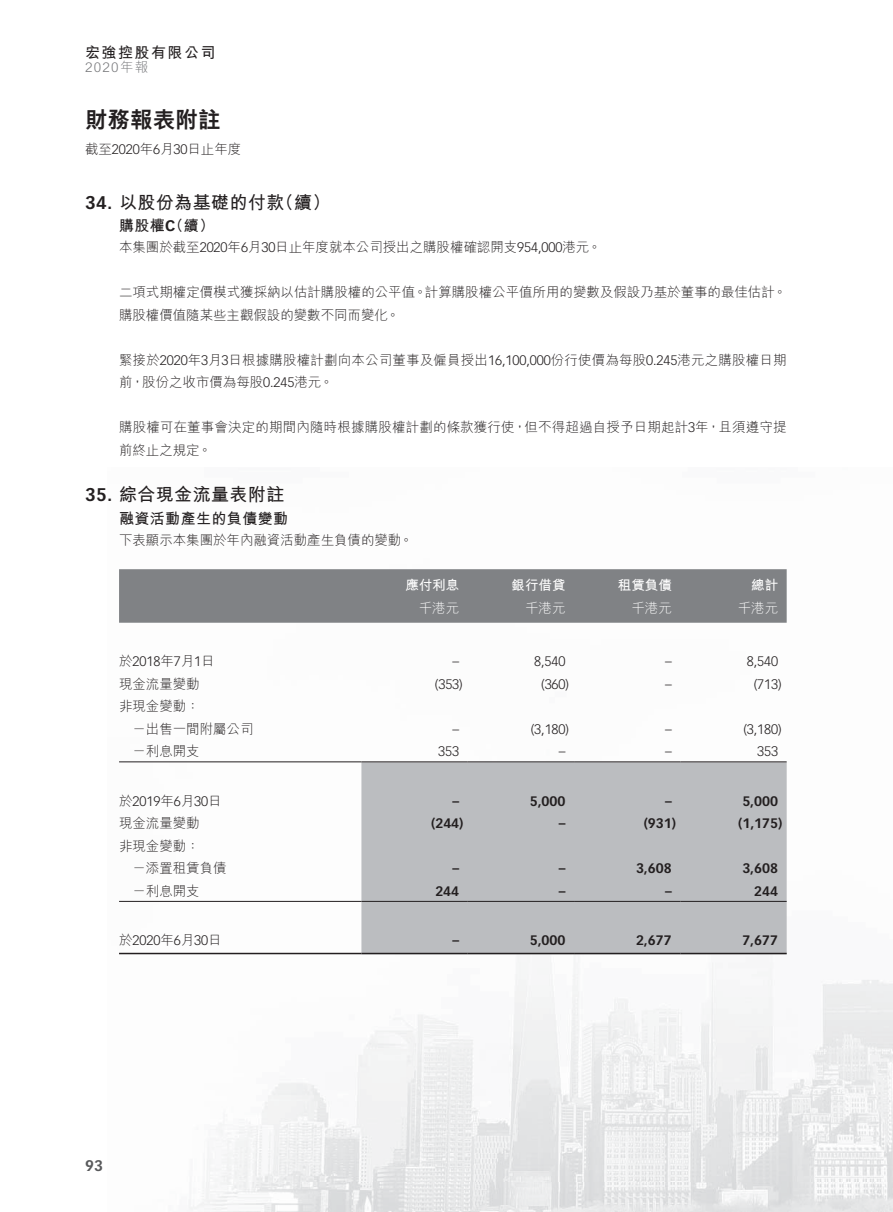
<style>
.page{position:relative;width:893px;height:1212px;background:#fff}
.page>*{position:absolute;margin:0;border:0;box-sizing:border-box;transform-origin:0 0}
.t1{font:22.5px "M Hei HK Heavy E Ten B5 H";letter-spacing:.005em;color:#231f20}
.t2{font:18px "M Hei HK Bold E Ten B5 H";letter-spacing:.025em;color:#231f20}
.t3{font:15px "M Hei HK Bold E Ten B5 H";letter-spacing:.03em;color:#231f20}
.t4{font:15px "M Hei HK Bold E Ten B5 H";letter-spacing:.1em;color:#231f20}
.t5{font:700 15px "Vectora LT Std";color:#58595b}
.t6{font:13.5px/22.5px "M Hei HK Light E Ten B5 H";letter-spacing:-.005em;color:#231f20}
.t7{font:300 13.5px "Vectora LT Std";letter-spacing:-.005em;color:#231f20}
.t8{font:13.5px/22.5px "M Hei HK Light E Ten B5 H";letter-spacing:.015em;color:#231f20}
.t9{font:700 13.5px "Vectora LT Std";color:#231f20}
.t10{font:13.5px "M Hei HK Bold E Ten B5 H";color:#fff}
.t11{font:13.5px "M Hei HK Light E Ten B5 H";letter-spacing:-.005em;color:#fff}
.t12{font:13.5px "M Hei HK Light E Ten B5 H";letter-spacing:.09em;color:#77787b}
.s1{font-family:"Vectora LT Std";font-weight:300}
.s2{font-family:"Vectora LT Std";font-weight:700}
.s3{font-family:"M Hei HK Light E Ten B5 H";font-weight:400}
</style>
<div class="page">
<img style="left:119px;top:762px;width:774px;height:450px">
<div style="left:119px;top:569px;width:668px;height:54px;background:#808285"></div>
<div style="left:361px;top:762px;width:426px;height:191px;background:#bbbdc0"></div>
<hr style="left:119px;top:761px;width:242px;height:1px;background:#231f20">
<hr style="left:361px;top:761px;width:107px;height:1px;background:#231f20">
<hr style="left:468px;top:761px;width:106px;height:1px;background:#231f20">
<hr style="left:574px;top:761px;width:106px;height:1px;background:#231f20">
<hr style="left:680px;top:761px;width:107px;height:1px;background:#231f20">
<hr style="left:119px;top:901px;width:242px;height:1px;background:#231f20">
<hr style="left:361px;top:901px;width:107px;height:1px;background:#231f20">
<hr style="left:468px;top:901px;width:106px;height:1px;background:#231f20">
<hr style="left:574px;top:901px;width:106px;height:1px;background:#231f20">
<hr style="left:680px;top:901px;width:107px;height:1px;background:#231f20">
<hr style="left:119px;top:953px;width:242px;height:1px;background:#231f20">
<hr style="left:361px;top:953px;width:107px;height:1px;background:#231f20">
<hr style="left:468px;top:953px;width:106px;height:1px;background:#231f20">
<hr style="left:574px;top:953px;width:106px;height:1px;background:#231f20">
<hr style="left:680px;top:953px;width:107px;height:1px;background:#231f20">
<p class="t4" style="left:85px;top:47px;width:132px">宏強控股有限公司</p>
<p class="t12" style="left:85px;top:62px;width:65px">2020年報</p>
<h1 class="t1" style="left:85px;top:111px;width:137px">財務報表附註</h1>
<p class="t6" style="left:85px;top:139px;width:158px">截至<span class="s1">2020</span>年<span class="s1">6</span>月<span class="s1">30</span>日止年度</p>
<h2 class="t2" style="left:85px;top:195px;width:247px"><span class="s2">34.</span> 以股份為基礎的付款（續）</h2>
<p class="t3" style="left:119px;top:220px;width:97px">購股權<span class="s2">C</span>（續）</p>
<p class="t6" style="left:119px;top:238px;width:484px">本集團於截至<span class="s1">2020</span>年<span class="s1">6</span>月<span class="s1">30</span>日止年度就本公司授出之購股權確認開支<span class="s1">954,000</span>港元。</p>
<p class="t6" style="left:119px;top:283px;width:669px">二項式期權定價模式獲採納以估計購股權的公平值。計算購股權公平值所用的變數及假設乃基於董事的最佳估計。購股權價值隨某些主觀假設的變數不同而變化。</p>
<p class="t8" style="left:119px;top:350px;width:669px">緊接於<span class="s1">2020</span>年<span class="s1">3</span>月<span class="s1">3</span>日根據購股權計劃向本公司董事及僱員授出<span class="s1">16,100,000</span>份行使價為每股<span class="s1">0.245</span>港元之購股權日期前，股份之收市價為每股<span class="s1">0.245</span>港元。</p>
<p class="t6" style="left:119px;top:418px;width:669px">購股權可在董事會決定的期間內隨時根據購股權計劃的條款獲行使，但不得超過自授予日期起計<span class="s1">3</span>年，且須遵守提前終止之規定。</p>
<h2 class="t2" style="left:85px;top:488px;width:201px"><span class="s2">35.</span> 綜合現金流量表附註</h2>
<p class="t3" style="left:119px;top:513px;width:171px">融資活動產生的負債變動</p>
<p class="t6" style="left:119px;top:530px;width:296px">下表顯示本集團於年內融資活動產生負債的變動。</p>
<p class="t10" style="left:405px;top:580px;width:55px">應付利息</p>
<p class="t10" style="left:512px;top:580px;width:55px">銀行借貸</p>
<p class="t10" style="left:618px;top:580px;width:55px">租賃負債</p>
<p class="t10" style="left:751px;top:580px;width:28px">總計</p>
<p class="t11" style="left:419px;top:602px;width:42px">千港元</p>
<p class="t11" style="left:525px;top:602px;width:42px">千港元</p>
<p class="t11" style="left:631px;top:602px;width:42px">千港元</p>
<p class="t11" style="left:738px;top:602px;width:42px">千港元</p>
<p class="t7" style="left:119px;top:655px;width:97px"><span class="s3">於</span>2018<span class="s3">年</span>7<span class="s3">月</span>1<span class="s3">日</span></p>
<p class="t7" style="left:452px;top:655px;width:8px">–</p>
<p class="t7" style="left:534px;top:655px;width:33px">8,540</p>
<p class="t7" style="left:665px;top:655px;width:8px">–</p>
<p class="t7" style="left:747px;top:655px;width:33px">8,540</p>
<p class="t6" style="left:119px;top:674px;width:82px">現金流量變動</p>
<p class="t7" style="left:435px;top:678px;width:29px">(353)</p>
<p class="t7" style="left:541px;top:678px;width:29px">(360)</p>
<p class="t7" style="left:665px;top:678px;width:8px">–</p>
<p class="t7" style="left:754px;top:678px;width:29px">(713)</p>
<p class="t6" style="left:132px;top:696px;width:123px;text-indent:-13px">非現金變動：<br>－出售一間附屬公司</p>
<p class="t7" style="left:452px;top:723px;width:8px">–</p>
<p class="t7" style="left:531px;top:723px;width:40px">(3,180)</p>
<p class="t7" style="left:665px;top:723px;width:8px">–</p>
<p class="t7" style="left:743px;top:723px;width:40px">(3,180)</p>
<p class="t6" style="left:132px;top:741px;width:69px">－利息開支</p>
<p class="t7" style="left:438px;top:745px;width:22px">353</p>
<p class="t7" style="left:559px;top:745px;width:8px">–</p>
<p class="t7" style="left:665px;top:745px;width:8px">–</p>
<p class="t7" style="left:757px;top:745px;width:22px">353</p>
<p class="t7" style="left:119px;top:795px;width:104px"><span class="s3">於</span>2019<span class="s3">年</span>6<span class="s3">月</span>30<span class="s3">日</span></p>
<p class="t9" style="left:452px;top:793px;width:8px">–</p>
<p class="t9" style="left:530px;top:793px;width:37px">5,000</p>
<p class="t9" style="left:665px;top:793px;width:8px">–</p>
<p class="t9" style="left:742px;top:793px;width:37px">5,000</p>
<p class="t6" style="left:119px;top:813px;width:82px">現金流量變動</p>
<p class="t9" style="left:431px;top:815px;width:34px">(244)</p>
<p class="t9" style="left:559px;top:815px;width:8px">–</p>
<p class="t9" style="left:644px;top:815px;width:34px">(931)</p>
<p class="t9" style="left:738px;top:815px;width:46px">(1,175)</p>
<p class="t6" style="left:132px;top:836px;width:96px;text-indent:-13px">非現金變動：<br>－添置租賃負債</p>
<p class="t9" style="left:452px;top:860px;width:8px">–</p>
<p class="t9" style="left:559px;top:860px;width:8px">–</p>
<p class="t9" style="left:636px;top:860px;width:37px">3,608</p>
<p class="t9" style="left:742px;top:860px;width:37px">3,608</p>
<p class="t6" style="left:132px;top:881px;width:69px">－利息開支</p>
<p class="t9" style="left:435px;top:883px;width:25px">244</p>
<p class="t9" style="left:559px;top:883px;width:8px">–</p>
<p class="t9" style="left:665px;top:883px;width:8px">–</p>
<p class="t9" style="left:754px;top:883px;width:25px">244</p>
<p class="t7" style="left:119px;top:934px;width:104px"><span class="s3">於</span>2020<span class="s3">年</span>6<span class="s3">月</span>30<span class="s3">日</span></p>
<p class="t9" style="left:452px;top:932px;width:8px">–</p>
<p class="t9" style="left:530px;top:932px;width:37px">5,000</p>
<p class="t9" style="left:636px;top:932px;width:37px">2,677</p>
<p class="t9" style="left:742px;top:932px;width:37px">7,677</p>
<p class="t5" style="left:85px;top:1157px;width:19px">93</p>
</div>
